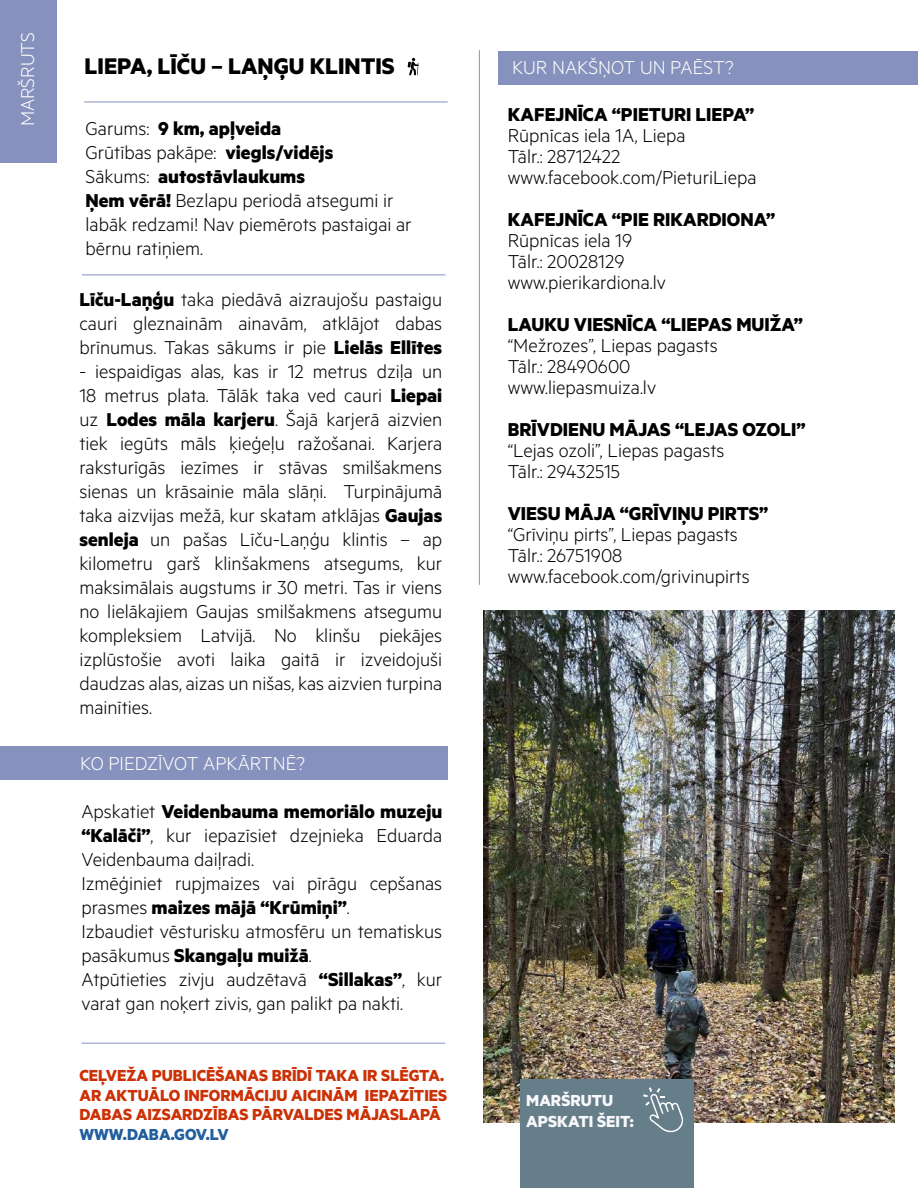
<style>
.page{position:relative;width:918px;height:1188px;background:#fff}
.page>*{position:absolute;margin:0;border:0;box-sizing:border-box;transform-origin:0 0}
.t1{font:700 25.5px "Metric";color:#000}
.t2{font:300 21px/24px "Metric";color:#000}
.t3{font:700 21px "Metric";color:#000}
.t4{font:300 21px "Metric";color:#fff}
.t5{font:700 18px/19.5px "Metric";color:#cc3005}
.t6{font:700 18px/21px "Metric";color:#f7f8f9}
.t7{font:700 18px "Metric";color:#215e9e}
.s1{font-weight:700}
</style>
<div class="page">
<div style="left:0;top:0;width:57px;height:163px;background:#8791bd"></div>
<hr style="left:84px;top:102px;width:364px;height:1px;background:#8791bd">
<hr style="left:82px;top:274px;width:363px;height:1px;background:#8791bd">
<svg style="left:408px;top:58px;width:11px;height:17px"></svg>
<div style="left:0;top:747px;width:447px;height:33px;background:#8791bd"></div>
<div style="left:498px;top:51px;width:420px;height:34px;background:#8791bd"></div>
<img style="left:483px;top:611px;width:412px;height:512px">
<hr style="left:479px;top:50px;width:1px;height:535px;background:#8791bd">
<div style="left:520px;top:1080px;width:173px;height:108px;background:#667d8a"></div>
<svg style="left:643px;top:1087px;width:41px;height:46px"></svg>
<hr style="left:82px;top:1043px;width:363px;height:1px;background:#8791bd">
<p class="t4" style="left:15px;top:126px;width:96px;rotate:-90deg">MARŠRUTS</p>
<p class="t1" style="left:85px;top:51px;width:312px">LIEPA, LĪČU – LAŅĢU KLINTIS</p>
<p class="t2" style="left:86px;top:115px;width:328px">Garums: <span class="s1">9 km, apļveida<br></span>Grūtības pakāpe: <span class="s1">viegls/vidējs<br></span>Sākums: <span class="s1">autostāvlaukums<br>Ņem vērā!</span> Bezlapu periodā atsegumi ir labāk redzami! Nav piemērots pastaigai ar bērnu ratiņiem.</p>
<p class="t2" style="left:79px;top:286px;width:364px;text-align:justify"><span class="s1">Līču-Laņģu</span> taka piedāvā aizraujošu pastaigu cauri gleznainām ainavām, atklājot dabas brīnumus. Takas sākums ir pie <span class="s1">Lielās Ellītes</span></p>
<p class="t2" style="left:79px;top:358px;width:364px;text-align:justify">- iespaidīgas alas, kas ir 12 metrus dziļa un 18 metrus plata. Tālāk taka ved cauri <span class="s1">Liepai </span>uz <span class="s1">Lodes māla karjeru</span>. Šajā karjerā aizvien tiek iegūts māls ķieģeļu ražošanai. Karjera raksturīgās iezīmes ir stāvas smilšakmens sienas un krāsainie māla slāņi. Turpinājumā taka aizvijas mežā, kur skatam atklājas <span class="s1">Gaujas senleja</span> un pašas Līču-Laņģu klintis – ap kilometru garš klinšakmens atsegums, kur maksimālais augstums ir 30 metri. Tas ir viens no lielākajiem Gaujas smilšakmens atsegumu kompleksiem Latvijā. No klinšu piekājes izplūstošie avoti laika gaitā ir izveidojuši daudzas alas, aizas un nišas, kas aizvien turpina mainīties.</p>
<p class="t4" style="left:80px;top:752px;width:227px">KO PIEDZĪVOT APKĀRTNĒ?</p>
<p class="t2" style="left:81px;top:799px;width:362px">Apskatiet <span class="s1">Veidenbauma memoriālo muzeju “Kalāči”</span>, kur iepazīsiet dzejnieka Eduarda Veidenbauma daiļradi.<br>Izmēģiniet rupjmaizes vai pīrāgu cepšanas prasmes <span class="s1">maizes mājā “Krūmiņi”</span>.<br>Izbaudiet vēsturisku atmosfēru un tematiskus pasākumus <span class="s1">Skangaļu muižā</span>.<br>Atpūtieties zivju audzētavā <span class="s1">“Sillakas”</span>, kur varat gan noķert zivis, gan palikt pa nakti.</p>
<p class="t5" style="left:79px;top:1065px;width:369px">CEĻVEŽA PUBLICĒŠANAS BRĪDĪ TAKA IR SLĒGTA.<br>AR AKTUĀLO INFORMĀCIJU AICINĀM IEPAZĪTIES<br>DABAS AIZSARDZĪBAS PĀRVALDES MĀJASLAPĀ</p>
<p class="t7" style="left:79px;top:1123px;width:151px">WWW.DABA.GOV.LV</p>
<p class="t4" style="left:512px;top:56px;width:223px">KUR NAKŠŅOT UN PAĒST?</p>
<p class="t3" style="left:508px;top:102px;width:248px">KAFEJNĪCA “PIETURI LIEPA”</p>
<p class="t2" style="left:508px;top:124px;width:250px;line-height:21px">Rūpnīcas iela 1A, Liepa<br>Tālr.: 28712422 www.facebook.com/PieturiLiepa</p>
<p class="t3" style="left:508px;top:207px;width:269px">KAFEJNĪCA “PIE RIKARDIONA”</p>
<p class="t2" style="left:508px;top:229px;width:160px;line-height:21px">Rūpnīcas iela 19<br>Tālr.: 20028129 www.pierikardiona.lv</p>
<p class="t3" style="left:508px;top:312px;width:297px">LAUKU VIESNĪCA “LIEPAS MUIŽA”</p>
<p class="t2" style="left:508px;top:334px;width:211px;line-height:21px">“Mežrozes”, Liepas pagasts<br>Tālr.: 28490600 www.liepasmuiza.lv</p>
<p class="t3" style="left:508px;top:417px;width:299px">BRĪVDIENU MĀJAS “LEJAS OZOLI”</p>
<p class="t2" style="left:508px;top:439px;width:218px;line-height:21px">“Lejas ozoli”, Liepas pagasts<br>Tālr.: 29432515</p>
<p class="t3" style="left:508px;top:501px;width:262px">VIESU MĀJA “GRĪVIŅU PIRTS”</p>
<p class="t2" style="left:508px;top:523px;width:243px;line-height:21px">“Grīviņu pirts”, Liepas pagasts<br>Tālr.: 26751908 www.facebook.com/grivinupirts</p>
<p class="t6" style="left:526px;top:1089px;width:109px">MARŠRUTU<br>APSKATI ŠEIT:</p>
</div>
